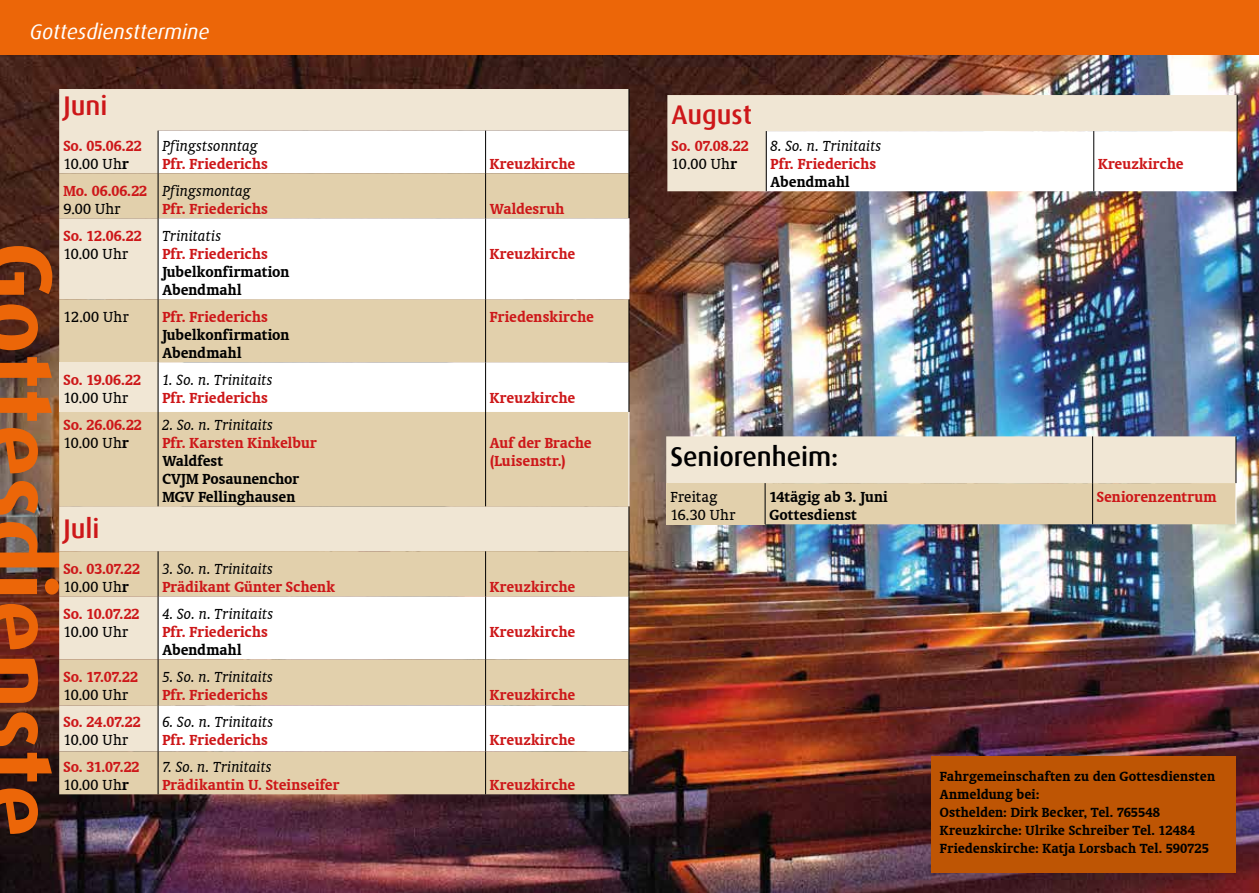
<style>
.page{position:relative;width:1259px;height:893px;background:#fff}
.page>*{position:absolute;margin:0;border:0;box-sizing:border-box;transform-origin:0 0}
.t1{font:700 96.3px "Dax";color:#ec6608}
.t2{font:500 27px "Dax";color:#cd1719}
.t3{font:500 27px "Dax";letter-spacing:-.005em;color:#000}
.t4{font:italic 21px "Dax";color:#fff}
.t5{font:700 16.5px/18px "Oranda BT";letter-spacing:.01em;color:#cd1719}
.t6{font:italic 16.5px "Oranda BT";color:#000}
.t7{font:700 16.5px/18px "Oranda BT";color:#000}
.t8{font:16.5px/18px "Oranda BT";letter-spacing:.02em;color:#000}
.t9{font:700 15px/18px "Oranda BT";letter-spacing:.005em;color:#000}
.s1{font-weight:400;color:#000}
.s2{color:#000}
</style>
<div class="page">
<img style="left:0;top:54px;width:1259px;height:839px">
<div style="left:0;top:0;width:1259px;height:54px;background:#ec6608"></div>
<div style="left:59px;top:89px;width:569px;height:84px;background:#f0e6d4"></div>
<svg style="left:159px;top:131px;width:469px;height:42px"></svg>
<svg style="left:59px;top:173px;width:99px;height:621px;background:#e6d7ba"></svg>
<svg style="left:158px;top:173px;width:470px;height:621px;fill:#e2d0ac"></svg>
<svg style="left:159px;top:218px;width:469px;height:194px"></svg>
<div style="left:59px;top:362px;width:99px;height:50px;background:#f1e7d5"></div>
<hr style="left:628px;top:89px;width:1px;height:42px;background:#000">
<hr style="left:158px;top:131px;width:1px;height:42px;background:#000">
<hr style="left:485px;top:131px;width:1px;height:42px;background:#000">
<hr style="left:628px;top:131px;width:1px;height:42px;background:#000">
<hr style="left:158px;top:173px;width:1px;height:45px;background:#000">
<hr style="left:485px;top:173px;width:1px;height:45px;background:#000">
<hr style="left:628px;top:173px;width:1px;height:45px;background:#000">
<hr style="left:158px;top:218px;width:1px;height:81px;background:#000">
<hr style="left:158px;top:299px;width:1px;height:63px;background:#000">
<hr style="left:158px;top:362px;width:1px;height:50px;background:#000">
<hr style="left:158px;top:412px;width:1px;height:94px;background:#000">
<hr style="left:628px;top:506px;width:1px;height:45px;background:#000">
<hr style="left:158px;top:551px;width:1px;height:45px;background:#000">
<hr style="left:485px;top:551px;width:1px;height:45px;background:#000">
<hr style="left:628px;top:551px;width:1px;height:45px;background:#000">
<hr style="left:158px;top:596px;width:1px;height:63px;background:#000">
<hr style="left:485px;top:596px;width:1px;height:63px;background:#000">
<hr style="left:628px;top:596px;width:1px;height:63px;background:#000">
<hr style="left:158px;top:659px;width:1px;height:46px;background:#000">
<hr style="left:485px;top:659px;width:1px;height:46px;background:#000">
<hr style="left:628px;top:659px;width:1px;height:46px;background:#000">
<hr style="left:158px;top:705px;width:1px;height:46px;background:#000">
<hr style="left:485px;top:705px;width:1px;height:46px;background:#000">
<hr style="left:628px;top:705px;width:1px;height:46px;background:#000">
<hr style="left:158px;top:751px;width:1px;height:43px;background:#000">
<hr style="left:485px;top:751px;width:1px;height:43px;background:#000">
<hr style="left:628px;top:751px;width:1px;height:43px;background:#000">
<hr style="left:485px;top:299px;width:1px;height:63px;background:#000">
<hr style="left:485px;top:362px;width:1px;height:50px;background:#000">
<hr style="left:628px;top:299px;width:1px;height:63px;background:#000">
<hr style="left:628px;top:362px;width:1px;height:50px;background:#000">
<hr style="left:485px;top:218px;width:1px;height:81px;background:#000">
<hr style="left:485px;top:412px;width:1px;height:94px;background:#000">
<hr style="left:628px;top:218px;width:1px;height:81px;background:#fff">
<hr style="left:628px;top:412px;width:1px;height:94px;background:#fff">
<div style="left:667px;top:95px;width:569px;height:96px;background:#f0e6d4"></div>
<svg style="left:767px;top:131px;width:469px;height:60px"></svg>
<hr style="left:1236px;top:95px;width:1px;height:36px;background:#000">
<hr style="left:766px;top:131px;width:1px;height:60px;background:#000">
<hr style="left:1093px;top:131px;width:1px;height:60px;background:#000">
<hr style="left:1236px;top:131px;width:1px;height:60px;background:#000">
<div style="left:931px;top:756px;width:305px;height:117px;background:#be5504"></div>
<svg style="left:666px;top:436px;width:569px;height:88px;background:#e9dbc1"></svg>
<hr style="left:1235px;top:483px;width:1px;height:41px;background:#fff">
<hr style="left:1092px;top:436px;width:1px;height:47px;background:#000">
<hr style="left:1235px;top:436px;width:1px;height:47px;background:#000">
<hr style="left:765px;top:483px;width:1px;height:41px;background:#000">
<hr style="left:1092px;top:483px;width:1px;height:41px;background:#000">
<p class="t4" style="left:30px;top:20px;width:181px">Gottesdiensttermine</p>
<h2 class="t2" style="left:63px;top:91px;width:45px">Juni</h2>
<p class="t5" style="left:63px;top:136px;width:80px">So. 05.06.22<br><span class="s1">10.00 Uh</span><span class="s2">r</span></p>
<p class="t6" style="left:162px;top:136px;width:97px">Pfingstsonntag</p>
<p class="t5" style="left:162px;top:154px;width:107px">Pfr. Friederichs</p>
<p class="t5" style="left:490px;top:154px;width:87px">Kreuzkirche</p>
<p class="t5" style="left:63px;top:181px;width:85px">Mo. 06.06.22</p>
<p class="t8" style="left:63px;top:200px;width:59px">9.00 Uhr</p>
<p class="t6" style="left:162px;top:181px;width:90px">Pfingsmontag</p>
<p class="t5" style="left:162px;top:199px;width:107px">Pfr. Friederichs</p>
<p class="t5" style="left:490px;top:199px;width:76px">Waldesruh</p>
<p class="t6" style="left:162px;top:226px;width:61px">Trinitatis</p>
<p class="t5" style="left:162px;top:244px;width:107px">Pfr. Friederichs</p>
<p class="t7" style="left:162px;top:262px;width:128px">Jubelkonfirmation<br>Abendmahl</p>
<p class="t5" style="left:63px;top:226px;width:80px">So. 12.06.22</p>
<p class="t8" style="left:63px;top:245px;width:66px">10.00 Uhr</p>
<h1 class="t1" style="left:73px;top:242px;width:597px;rotate:90deg">Gottesdienste</h1>
<p class="t5" style="left:490px;top:244px;width:87px">Kreuzkirche</p>
<p class="t5" style="left:490px;top:307px;width:106px">Friedenskirche</p>
<p class="t8" style="left:63px;top:308px;width:67px">12.00 Uhr</p>
<p class="t5" style="left:162px;top:307px;width:107px">Pfr. Friederichs</p>
<p class="t7" style="left:162px;top:325px;width:128px">Jubelkonfirmation<br>Abendmahl</p>
<p class="t6" style="left:162px;top:370px;width:112px">1. So. n. Trinitaits</p>
<p class="t5" style="left:162px;top:388px;width:107px">Pfr. Friederichs</p>
<p class="t5" style="left:490px;top:388px;width:87px">Kreuzkirche</p>
<p class="t5" style="left:63px;top:370px;width:79px">So. 19.06.22</p>
<p class="t8" style="left:63px;top:389px;width:66px">10.00 Uhr</p>
<p class="t5" style="left:63px;top:415px;width:80px">So. 26.06.22<br><span class="s1">10.00 Uh</span><span class="s2">r</span></p>
<p class="t6" style="left:162px;top:415px;width:112px">2. So. n. Trinitaits</p>
<p class="t5" style="left:490px;top:433px;width:103px">Auf der Brache (Luisenstr.)</p>
<p class="t5" style="left:162px;top:433px;width:156px">Pfr. Karsten Kinkelbur</p>
<p class="t7" style="left:162px;top:451px;width:138px">Waldfest<br>CVJM Posaunenchor<br>MGV Fellinghausen</p>
<h2 class="t2" style="left:63px;top:514px;width:37px">Juli</h2>
<p class="t5" style="left:63px;top:559px;width:78px">So. 03.07.22<br><span class="s1">10.00 Uh</span><span class="s2">r</span></p>
<p class="t6" style="left:162px;top:559px;width:112px">3. So. n. Trinitaits</p>
<p class="t5" style="left:162px;top:577px;width:174px">Prädikant Günter Schenk</p>
<p class="t5" style="left:490px;top:577px;width:87px">Kreuzkirche</p>
<p class="t6" style="left:162px;top:604px;width:112px">4. So. n. Trinitaits</p>
<p class="t5" style="left:162px;top:622px;width:107px">Pfr. Friederichs</p>
<p class="t7" style="left:162px;top:640px;width:81px">Abendmahl</p>
<p class="t5" style="left:63px;top:604px;width:78px">So. 10.07.22</p>
<p class="t8" style="left:63px;top:623px;width:66px">10.00 Uhr</p>
<p class="t5" style="left:490px;top:622px;width:87px">Kreuzkirche</p>
<p class="t6" style="left:162px;top:667px;width:112px">5. So. n. Trinitaits</p>
<p class="t5" style="left:162px;top:685px;width:107px">Pfr. Friederichs</p>
<p class="t5" style="left:490px;top:685px;width:87px">Kreuzkirche</p>
<p class="t5" style="left:63px;top:667px;width:76px">So. 17.07.22</p>
<p class="t8" style="left:63px;top:686px;width:66px">10.00 Uhr</p>
<p class="t6" style="left:162px;top:712px;width:112px">6. So. n. Trinitaits</p>
<p class="t5" style="left:162px;top:730px;width:107px">Pfr. Friederichs</p>
<p class="t5" style="left:490px;top:730px;width:87px">Kreuzkirche</p>
<p class="t5" style="left:63px;top:712px;width:79px">So. 24.07.22</p>
<p class="t8" style="left:63px;top:731px;width:66px">10.00 Uhr</p>
<p class="t5" style="left:63px;top:757px;width:78px">So. 31.07.22<br><span class="s1">10.00 Uh</span><span class="s2">r</span></p>
<p class="t6" style="left:162px;top:757px;width:111px">7. So. n. Trinitaits</p>
<p class="t5" style="left:162px;top:775px;width:178px">Prädikantin U. Steinseifer</p>
<p class="t5" style="left:490px;top:775px;width:87px">Kreuzkirche</p>
<h2 class="t2" style="left:671px;top:100px;width:82px">August</h2>
<p class="t5" style="left:671px;top:136px;width:79px">So. 07.08.22<br><span class="s1">10.00 Uh</span><span class="s2">r</span></p>
<p class="t6" style="left:770px;top:136px;width:112px">8. So. n. Trinitaits</p>
<p class="t5" style="left:770px;top:154px;width:107px">Pfr. Friederichs</p>
<p class="t7" style="left:770px;top:173px;width:81px">Abendmahl</p>
<p class="t5" style="left:1098px;top:154px;width:87px">Kreuzkirche</p>
<h2 class="t3" style="left:670px;top:442px;width:169px">Seniorenheim:</h2>
<p class="t8" style="left:670px;top:488px;width:66px">Freitag<br>16.30 Uhr</p>
<p class="t7" style="left:769px;top:487px;width:120px">14tägig ab 3. Juni<br>Gottesdienst</p>
<p class="t5" style="left:1097px;top:487px;width:121px">Seniorenzentrum</p>
<p class="t9" style="left:940px;top:767px;width:276px">Fahrgemeinschaften zu den Gottesdiensten Anmeldung bei:<br>Osthelden: Dirk Becker, Tel. 765548<br>Kreuzkirche: Ulrike Schreiber Tel. 12484<br>Friedenskirche: Katja Lorsbach Tel. 590725</p>
</div>
